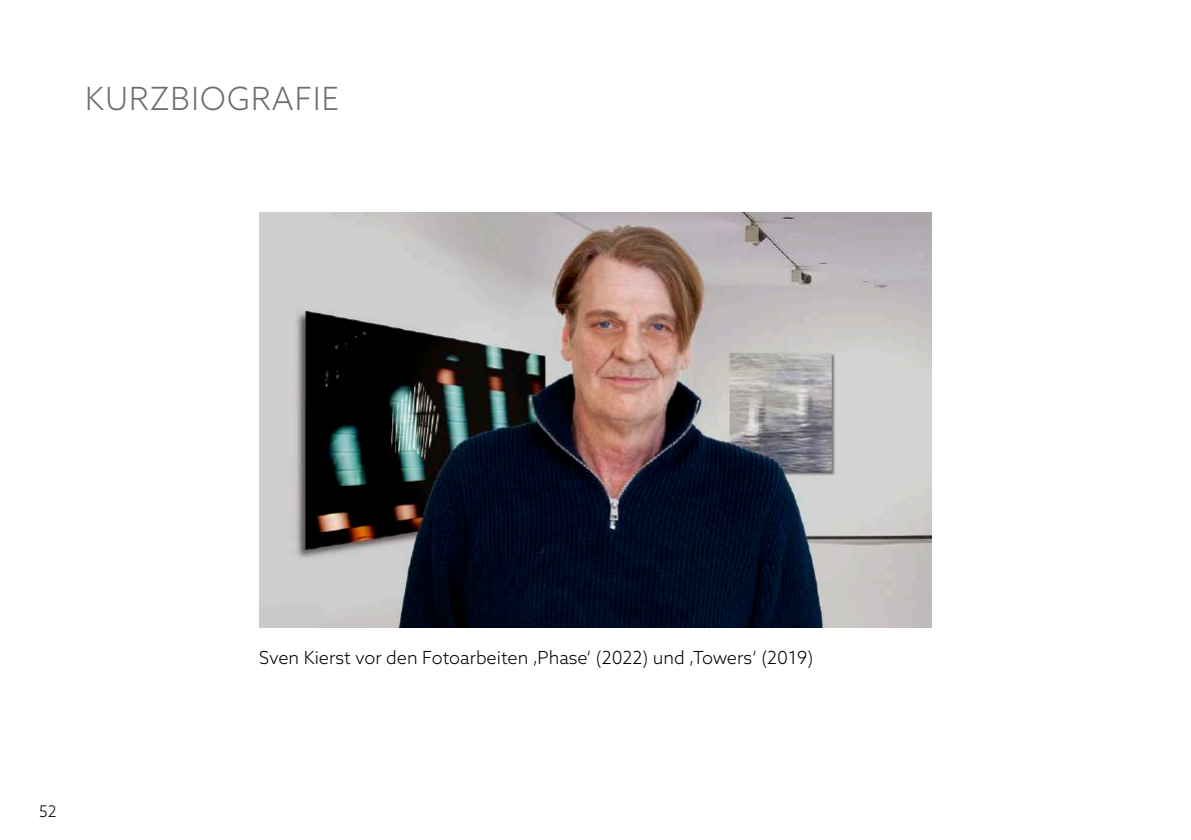
<style>
.page{position:relative;width:1191px;height:840px;background:#fff}
.page>*{position:absolute;margin:0;border:0;box-sizing:border-box;transform-origin:0 0}
.t1{font:300 32px "Azo Sans";letter-spacing:.04em;color:#6e6e6d}
.t2{font:300 18px "Azo Sans";color:#000}
.t3{font:300 16px "Azo Sans";color:#000}
</style>
<div class="page">
<img style="left:259px;top:212px;width:672px;height:415px">
<h1 class="t1" style="left:85px;top:78px;width:255px">KURZBIOGRAFIE</h1>
<p class="t3" style="left:39px;top:800px;width:19px">52</p>
<p class="t2" style="left:259px;top:645px;width:555px">Sven Kierst vor den Fotoarbeiten ‚Phase‘ (2022) und ‚Towers‘ (2019)</p>
</div>
